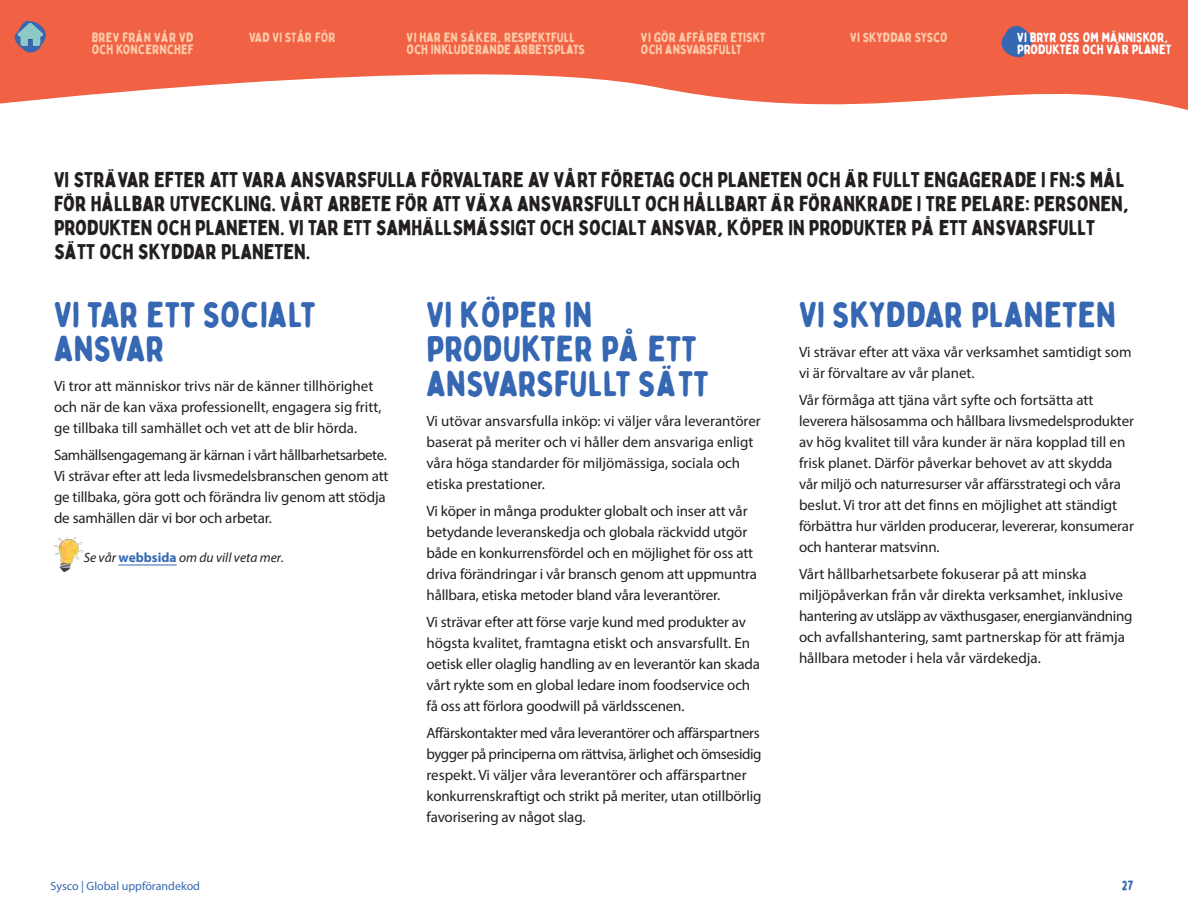
<style>
.page{position:relative;width:1188px;height:918px;background:#fff}
.page>*{position:absolute;margin:0;border:0;box-sizing:border-box;transform-origin:0 0}
.Headline__H1{font:36px/34.5px "Bobby Jones Soft";color:#3567b2}
.callout_header{font:21px/24px "Bobby Jones";color:#231f20}
.Body__P{font:15px/21px "Myriad Pro";letter-spacing:-.01em;color:#231f20}
.t1{font:13.5px/12px "Bobby Jones Soft";color:#fcc9a7}
.t2{font:13.5px/12px "Bobby Jones Soft";color:#fff}
.footnote{font:italic 13.5px "Myriad Pro";color:#231f20}
.t3{font:13.5px "Bobby Jones Soft";letter-spacing:-.03em;color:#fcc9a7}
.t4{font:13.5px "Bobby Jones Soft";color:#3567b2}
.t5{font:12px "Myriad Pro";color:#3567b2}
.s1{font-weight:700;font-style:normal;color:#3567b2}
</style>
<div class="page">
<img style="left:54px;top:538px;width:30px;height:34px">
<svg style="left:0;top:0;width:1188px;height:110px;fill:#f16144"></svg>
<svg style="left:996px;top:22px;width:40px;height:36px"></svg>
<svg style="left:11px;top:21px;width:40px;height:35px"></svg>
<hr style="left:118px;top:565px;width:59px;height:1px;background:#3567b2">
<p class="t1" style="left:92px;top:31px;width:104px">BREV FRÅN VÅR VD<br>OCH KONCERNCHEF</p>
<p class="t1" style="left:249px;top:31px;width:88px">VAD VI STÅR FÖR</p>
<p class="t1" style="left:407px;top:32px;width:180px">VI HAR EN SÄKER, RESPEKTFULL<br>OCH INKLUDERANDE ARBETSPLATS</p>
<p class="t1" style="left:641px;top:32px;width:126px">VI GÖR AFFÄRER ETISKT<br>OCH ANSVARSFULLT</p>
<p class="t2" style="left:1017px;top:32px;width:156px">VI BRYR OSS OM MÄNNISKOR,<br>PRODUKTER OCH VÅR PLANET</p>
<p class="t3" style="left:850px;top:29px;width:99px">VI SKYDDAR SYSCO</p>
<h2 class="callout_header" style="left:54px;top:168px;width:1076px">VI STRÄVAR EFTER ATT VARA ANSVARSFULLA FÖRVALTARE AV VÅRT FÖRETAG OCH PLANETEN OCH ÄR FULLT ENGAGERADE I FN:S MÅL FÖR HÅLLBAR UTVECKLING. VÅRT ARBETE FÖR ATT VÄXA ANSVARSFULLT OCH HÅLLBART ÄR FÖRANKRADE I TRE PELARE: PERSONEN, PRODUKTEN OCH PLANETEN. VI TAR ETT SAMHÄLLSMÄSSIGT OCH SOCIALT ANSVAR, KÖPER IN PRODUKTER PÅ ETT ANSVARSFULLT SÄTT OCH SKYDDAR PLANETEN.</h2>
<p class="Headline__H1" style="left:54px;top:298px;width:263px">VI TAR ETT SOCIALT<br>ANSVAR</p>
<p class="Body__P" style="left:54px;top:376px;width:329px">Vi tror att människor trivs när de känner tillhörighet och när de kan växa professionellt, engagera sig fritt, ge tillbaka till samhället och vet att de blir hörda.</p>
<p class="Body__P" style="left:54px;top:445px;width:336px">Samhällsengagemang är kärnan i vårt hållbarhetsarbete.<br>Vi strävar efter att leda livsmedelsbranschen genom att ge tillbaka, göra gott och förändra liv genom att stödja de samhällen där vi bor och arbetar.</p>
<p class="footnote" style="left:84px;top:550px;width:202px">Se vår <span class="s1">webbsida</span> om du vill veta mer.</p>
<p class="Headline__H1" style="left:426px;top:298px;width:284px">VI KÖPER IN<br>PRODUKTER PÅ ETT<br>ANSVARSFULLT SÄTT</p>
<p class="Body__P" style="left:426px;top:410px;width:336px">Vi utövar ansvarsfulla inköp: vi väljer våra leverantörer baserat på meriter och vi håller dem ansvariga enligt våra höga standarder för miljömässiga, sociala och etiska prestationer.</p>
<p class="Body__P" style="left:426px;top:500px;width:332px">Vi köper in många produkter globalt och inser att vår betydande leveranskedja och globala räckvidd utgör både en konkurrensfördel och en möjlighet för oss att driva förändringar i vår bransch genom att uppmuntra hållbara, etiska metoder bland våra leverantörer.</p>
<p class="Body__P" style="left:426px;top:611px;width:335px">Vi strävar efter att förse varje kund med produkter av högsta kvalitet, framtagna etiskt och ansvarsfullt. En oetisk eller olaglig handling av en leverantör kan skada vårt rykte som en global ledare inom foodservice och få oss att förlora goodwill på världsscenen.</p>
<p class="Body__P" style="left:426px;top:722px;width:337px">Affärskontakter med våra leverantörer och affärspartners bygger på principerna om rättvisa, ärlighet och ömsesidig respekt. Vi väljer våra leverantörer och affärspartner konkurrenskraftigt och strikt på meriter, utan otillbörlig favorisering av något slag.</p>
<p class="Headline__H1" style="left:799px;top:298px;width:319px">VI SKYDDAR PLANETEN</p>
<p class="Body__P" style="left:799px;top:341px;width:334px">Vi strävar efter att växa vår verksamhet samtidigt som vi är förvaltare av vår planet.</p>
<p class="Body__P" style="left:799px;top:389px;width:336px">Vår förmåga att tjäna vårt syfte och fortsätta att leverera hälsosamma och hållbara livsmedelsprodukter av hög kvalitet till våra kunder är nära kopplad till en frisk planet. Därför påverkar behovet av att skydda vår miljö och naturresurser vår affärsstrategi och våra beslut. Vi tror att det finns en möjlighet att ständigt förbättra hur världen producerar, levererar, konsumerar och hanterar matsvinn.</p>
<p class="Body__P" style="left:799px;top:563px;width:335px">Vårt hållbarhetsarbete fokuserar på att minska miljöpåverkan från vår direkta verksamhet, inklusive hantering av utsläpp av växthusgaser, energianvändning och avfallshantering, samt partnerskap för att främja hållbara metoder i hela vår värdekedja.</p>
<p class="t5" style="left:51px;top:879px;width:151px">Sysco | Global uppförandekod</p>
<p class="t4" style="left:1122px;top:877px;width:13px">27</p>
</div>
